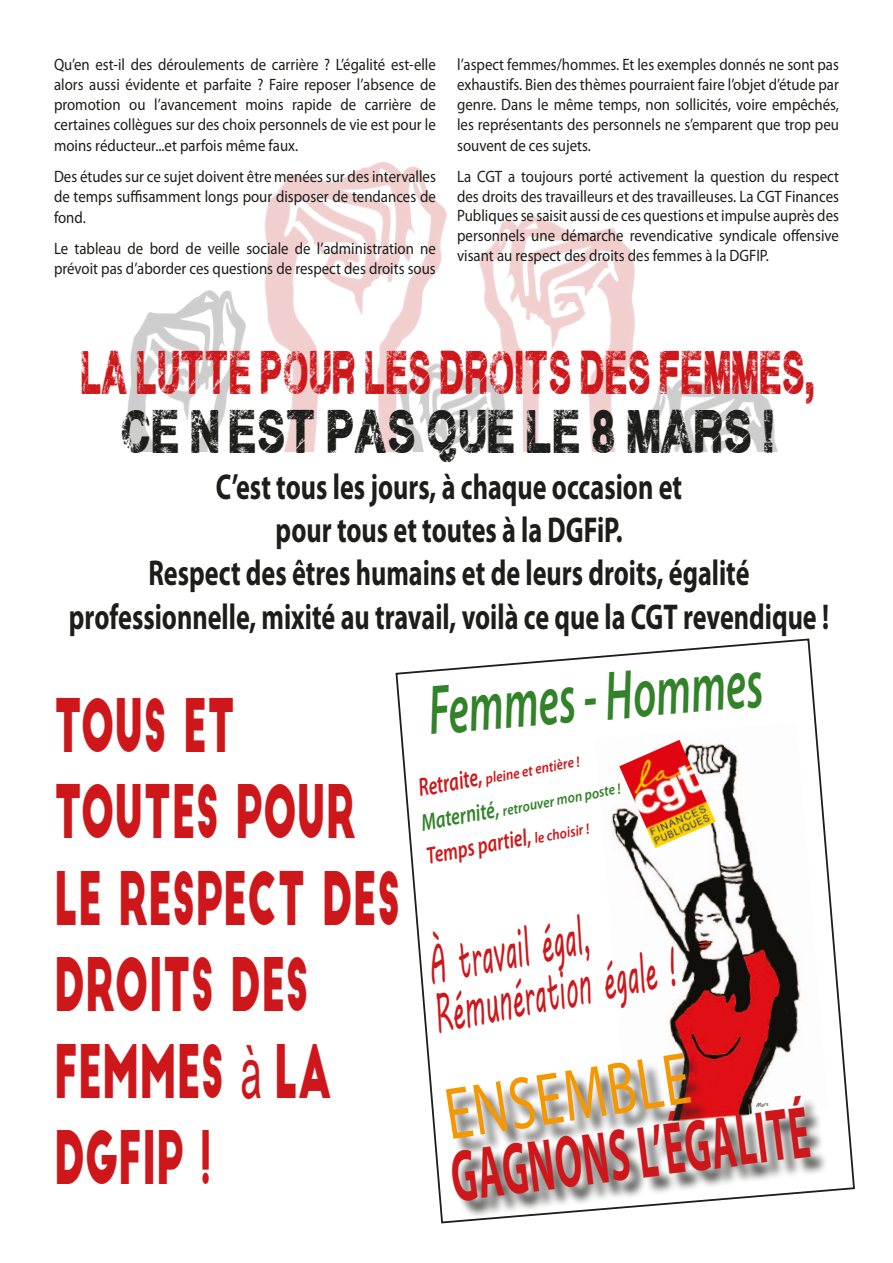
<style>
.page{position:relative;width:893px;height:1263px;background:#fff}
.page>*{position:absolute;margin:0;border:0;box-sizing:border-box;transform-origin:0 0}
.t1{font:700 74.1px "Myriad Pro";color:#cd171a;scale:.51 1}
.t2{font:74.1px "Myriad Pro";color:#f49700;scale:.73 1}
.puces_noire_copie_2{font:72px/86.4px "Big John";color:#cd171a;scale:.55 1}
.t3{font:italic 600 70.35px "Myriad Pro";color:#32822a;scale:.61 1}
.t4{font:54.6px "MV Boli";color:#cd171a;scale:.45 1}
.Normal__Web{font:49.2px/59.1px "Plane Crash";color:#cd171a;text-align:center;scale:.6 1}
.Normal__Web-2{font:700 36px/43.2px "Myriad Pro";color:#1d1d1b;text-align:center;scale:.73 1}
.t5{font:italic 600 23.85px "Myriad Pro";color:#cd171a;scale:.76 1}
.Normal__Web-3{font:16.5px/19.8px "Myriad Pro";color:#1d1d1b;text-align:justify;scale:.9 1}
.t6{font:italic 600 15px "Myriad Pro";color:#32822a;scale:.9 1}
.t7{font:italic 600 15px "Myriad Pro";color:#cd171a;scale:.9 1}
.t8{font:5.4px "MV Boli";color:#1d1d1b}
.s1{color:#1d1d1b}
.s2{font-size:25.8px}
.s3{font-size:23.85px}
.s4{font-size:15px}
</style>
<div class="page">
<img style="left:127px;top:163px;width:651px;height:289px">
<svg style="left:395px;top:638px;width:460px;height:586px"></svg>
<img style="left:595px;top:722px;width:233px;height:376px">
<div style="left:449px;top:1056px;width:260px;height:101px;background:#1d1d1b;opacity:.75"></div>
<img style="left:619px;top:740px;width:96px;height:108px">
<div style="left:455px;top:1098px;width:374px;height:120px;background:#1d1d1b;opacity:.75"></div>
<p class="Normal__Web-3" style="left:54px;top:55px;width:426px">Qu’en est-il des déroulements de carrière ? L’égalité est-elle alors aussi évidente et parfaite ? Faire reposer l’absence de promotion ou l’avancement moins rapide de carrière de certaines collègues sur des choix personnels de vie est pour le</p>
<p class="Normal__Web-3" style="left:54px;top:136px;width:273px">moins réducteur...et parfois même faux.</p>
<p class="Normal__Web-3" style="left:54px;top:166px;width:426px">Des études sur ce sujet doivent être menées sur des intervalles de temps suffisamment longs pour disposer de tendances de</p>
<p class="Normal__Web-3" style="left:54px;top:208px;width:37px">fond.</p>
<p class="Normal__Web-3" style="left:54px;top:238px;width:426px">Le tableau de bord de veille sociale de l’administration ne prévoit pas d’aborder ces questions de respect des droits sous</p>
<p class="Normal__Web-3" style="left:457px;top:55px;width:426px">l’aspect femmes/hommes. Et les exemples donnés ne sont pas exhaustifs. Bien des thèmes pourraient faire l’objet d’étude par genre. Dans le même temps, non sollicités, voire empêchés, les représentants des personnels ne s’emparent que trop peu</p>
<p class="Normal__Web-3" style="left:457px;top:136px;width:150px">souvent de ces sujets.</p>
<p class="Normal__Web-3" style="left:457px;top:166px;width:426px">La CGT a toujours porté activement la question du respect des droits des travailleurs et des travailleuses. La CGT Finances Publiques se saisit aussi de ces questions et impulse auprès des personnels une démarche revendicative syndicale offensive visant au respect des droits des femmes à la DGFIP.</p>
<p class="Normal__Web" style="left:80px;top:347px;width:1225px">LA LUTTE POUR LES DROITS DES FEMMES,<br><span class="s1">CE N’EST PAS QUE LE 8 MARS !</span></p>
<p class="Normal__Web-2" style="left:69px;top:464px;width:1043px">C’est tous les jours, à chaque occasion et<br>pour tous et toutes à la DGFiP.<br>Respect des êtres humains et de leurs droits, égalité professionnelle, mixité au travail, voilà ce que la CGT revendique !</p>
<p class="puces_noire_copie_2" style="left:54px;top:685px;width:631px">TOUS ET<br>TOUTES POUR<br>LE RESPECT DES<br>DROITS DES<br>FEMMES À LA<br>DGFIP !</p>
<p class="t3" style="left:425px;top:667px;width:551px;rotate:-5deg">Femmes - Hommes</p>
<p class="t7" style="left:417px;top:783px;width:183px;rotate:-11deg"><span class="s2">Retraite,</span> pleine et entière !</p>
<p class="t6" style="left:420px;top:817px;width:226px;rotate:-11deg"><span class="s3">Maternité,</span> retrouver mon poste !</p>
<p class="t5" style="left:424px;top:841px;width:218px;rotate:-11deg">Temps partiel, <span class="s4">le choisir !</span></p>
<p class="t4" style="left:420px;top:929px;width:368px;rotate:-11deg">À travail égal,</p>
<p class="t4" style="left:426px;top:978px;width:550px;rotate:-11deg">Rémunération égale !</p>
<p class="t2" style="left:439px;top:1070px;width:339px;rotate:-9deg">ENSEMBLE</p>
<p class="t1" style="left:446px;top:1128px;width:708px;rotate:-7deg">GAGNONS L’ÉGALITÉ</p>
<p class="t8" style="left:755px;top:1101px;width:14px;rotate:-5deg">Mars</p>
</div>
